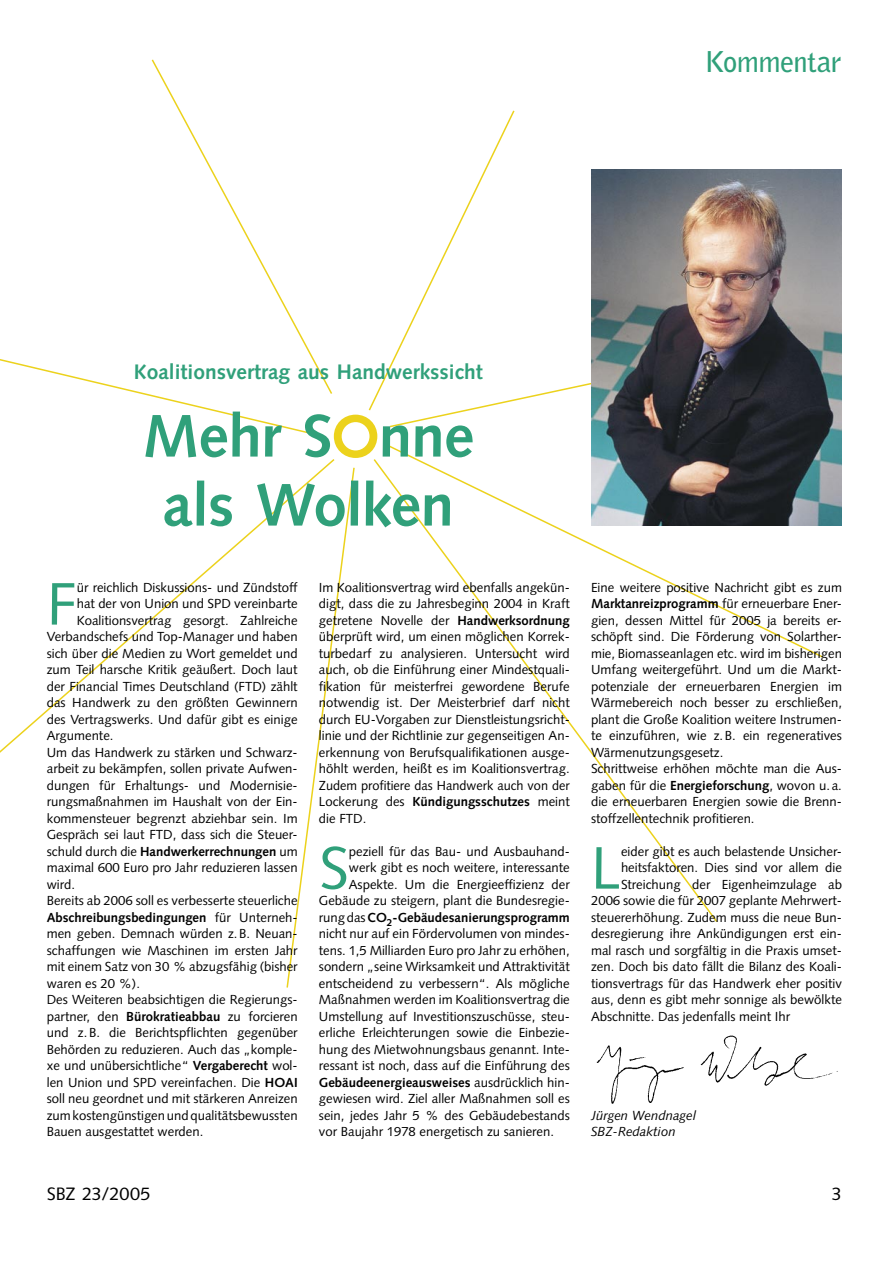
<style>
.page{position:relative;width:893px;height:1263px;background:#fff}
.page>*{position:absolute;margin:0;border:0;box-sizing:border-box;transform-origin:0 0}
.SBZ_02-Headline{font:700 60px/69px "Syntax LT Std";letter-spacing:-.01em;color:#30a07a;text-align:center}
.SBZ_04-Initial{font:59.85px "Syntax LT Std";color:#30a07a}
.SBZ_00-Rubriken{font:700 28.5px "Bell Gothic Std";letter-spacing:-.02em;color:#30a07a}
.SBZ_01-Dachzeile{font:700 21px "Syntax LT Std";color:#30a07a}
.t1{font:18px "Syntax LT Std";letter-spacing:-.005em;color:#000}
.SBZ_05-Grundtext{font:13.2px/16.5px "Syntax LT Std";color:#000;text-align:justify}
.SBZ_04-Initial-2{font:13.2px "Syntax LT Std";color:#000}
.SBZ_04-Initial-3{font:700 13.2px "Syntax LT Std";color:#000}
.SBZ_05-Grundtext-2{font:italic 13.2px "Syntax LT Std";color:#000}
.s1{font-family:"Futura Std";font-weight:500;font-size:87px;color:#ecd21c}
.s2{font-weight:700}
.s3{font-weight:400}
</style>
<div class="page">
<img style="left:596px;top:1035px;width:242px;height:69px">
<svg style="left:368px;top:110px;width:147px;height:301px"></svg>
<svg style="left:151px;top:59px;width:182px;height:335px"></svg>
<svg style="left:0;top:355px;width:321px;height:81px"></svg>
<svg style="left:0;top:459px;width:335px;height:294px"></svg>
<svg style="left:285px;top:466px;width:70px;height:522px"></svg>
<svg style="left:373px;top:459px;width:345px;height:463px"></svg>
<svg style="left:388px;top:375px;width:203px;height:53px"></svg>
<svg style="left:382px;top:443px;width:441px;height:216px"></svg>
<img style="left:591px;top:169px;width:251px;height:357px">
<p class="SBZ_00-Rubriken" style="left:705px;top:45px;width:139px">Kommentar</p>
<p class="SBZ_01-Dachzeile" style="left:134px;top:360px;width:350px">Koalitionsvertrag aus Handwerkssicht</p>
<p class="SBZ_02-Headline" style="left:142px;top:402px;width:333px">Mehr S<span class="s1">o</span>nne als Wolken</p>
<p class="SBZ_04-Initial" style="left:47px;top:568px;width:31px">F</p>
<p class="SBZ_04-Initial-2" style="left:77px;top:579px;width:222px">ür reichlich Diskussions- und Zündstoff</p>
<p class="SBZ_04-Initial-2" style="left:77px;top:596px;width:222px">hat der von Union und SPD vereinbarte</p>
<p class="SBZ_04-Initial-2" style="left:77px;top:612px;width:222px">Koalitionsvertrag gesorgt. Zahlreiche</p>
<p class="SBZ_04-Initial-2" style="left:47px;top:629px;width:252px">Verbandschefs und Top-Manager und haben</p>
<p class="SBZ_04-Initial-2" style="left:47px;top:645px;width:252px">sich über die Medien zu Wort gemeldet und</p>
<p class="SBZ_04-Initial-2" style="left:47px;top:662px;width:252px">zum Teil harsche Kritik geäußert. Doch laut</p>
<p class="SBZ_04-Initial-2" style="left:47px;top:678px;width:252px">der Financial Times Deutschland (FTD) zählt</p>
<p class="SBZ_04-Initial-2" style="left:47px;top:695px;width:252px">das Handwerk zu den größten Gewinnern</p>
<p class="SBZ_04-Initial-2" style="left:47px;top:711px;width:252px">des Vertragswerks. Und dafür gibt es einige</p>
<p class="SBZ_04-Initial-2" style="left:47px;top:728px;width:68px">Argumente.</p>
<p class="SBZ_05-Grundtext" style="left:47px;top:744px;width:252px">Um das Handwerk zu stärken und Schwarz&shy;arbeit zu bekämpfen, sollen private Aufwen&shy;dungen für Erhaltungs- und Modernisie&shy;rungsmaßnahmen im Haushalt von der Ein&shy;kommensteuer begrenzt abziehbar sein. Im Gespräch sei laut FTD, dass sich die Steuer&shy;schuld durch die <span class="s2">Handwerkerrechnungen</span> um maximal 600 Euro pro Jahr reduzieren lassen wird.</p>
<p class="SBZ_05-Grundtext" style="left:47px;top:892px;width:252px">Bereits ab 2006 soll es verbesserte steuerliche <span class="s2">Abschreibungsbedingungen</span> für Unterneh&shy;men geben. Demnach würden z. B. Neuan&shy;schaffungen wie Maschinen im ersten Jahr mit einem Satz von 30 % abzugsfähig (bisher waren es 20 %).</p>
<p class="SBZ_05-Grundtext" style="left:47px;top:991px;width:252px">Des Weiteren beabsichtigen die Regierungs&shy;partner, den <span class="s2">Bürokratieabbau</span> zu forcieren und z. B. die Berichtspflichten gegenüber Behörden zu reduzieren. Auch das „komple&shy;xe und unübersichtliche“ <span class="s2">Vergaberecht</span> wol&shy;len Union und SPD vereinfachen. Die <span class="s2">HOAI </span>soll neu geordnet und mit stärkeren Anreizen zum kostengünstigen und qualitätsbewussten Bauen ausgestattet werden.</p>
<p class="SBZ_05-Grundtext" style="left:319px;top:579px;width:252px">Im Koalitionsvertrag wird ebenfalls angekün&shy;digt, dass die zu Jahresbeginn 2004 in Kraft getretene Novelle der <span class="s2">Handwerksordnung </span>überprüft wird, um einen möglichen Korrek&shy;turbedarf zu analysieren. Untersucht wird auch, ob die Einführung einer Mindestquali&shy;fikation für meisterfrei gewordene Berufe notwendig ist. Der Meisterbrief darf nicht durch EU-Vorgaben zur Dienstleistungsricht&shy;linie und der Richtlinie zur gegenseitigen An&shy;erkennung von Berufsqualifikationen ausge&shy;höhlt werden, heißt es im Koalitionsvertrag.<br>Zudem profitiere das Handwerk auch von der Lockerung des <span class="s2">Kündigungsschutzes</span> meint die FTD.</p>
<p class="SBZ_04-Initial" style="left:319px;top:832px;width:31px">S</p>
<p class="SBZ_04-Initial-2" style="left:349px;top:843px;width:222px">peziell für das Bau- und Ausbauhand-</p>
<p class="SBZ_04-Initial-2" style="left:349px;top:860px;width:222px">werk gibt es noch weitere, interessante</p>
<p class="SBZ_04-Initial-2" style="left:349px;top:876px;width:222px">Aspekte. Um die Energieeffizienz der</p>
<p class="SBZ_04-Initial-2" style="left:319px;top:893px;width:252px">Gebäude zu steigern, plant die Bundesregie-</p>
<p class="SBZ_04-Initial-3" style="left:319px;top:909px;width:252px"><span class="s3">rung das</span> CO<sub>2</sub>-Gebäudesanierungsprogramm</p>
<p class="SBZ_04-Initial-2" style="left:319px;top:926px;width:252px">nicht nur auf ein Fördervolumen von mindes-</p>
<p class="SBZ_04-Initial-2" style="left:319px;top:942px;width:252px">tens. 1,5 Milliarden Euro pro Jahr zu erhöhen,</p>
<p class="SBZ_04-Initial-2" style="left:319px;top:959px;width:252px">sondern „seine Wirksamkeit und Attraktivität</p>
<p class="SBZ_04-Initial-2" style="left:319px;top:975px;width:252px">entscheidend zu verbessern“. Als mögliche</p>
<p class="SBZ_04-Initial-2" style="left:319px;top:992px;width:252px">Maßnahmen werden im Koalitionsvertrag die</p>
<p class="SBZ_04-Initial-2" style="left:319px;top:1008px;width:252px">Umstellung auf Investitionszuschüsse, steu-</p>
<p class="SBZ_04-Initial-2" style="left:319px;top:1025px;width:252px">erliche Erleichterungen sowie die Einbezie-</p>
<p class="SBZ_04-Initial-2" style="left:319px;top:1041px;width:252px">hung des Mietwohnungsbaus genannt. Inte-</p>
<p class="SBZ_04-Initial-2" style="left:319px;top:1058px;width:252px">ressant ist noch, dass auf die Einführung des</p>
<p class="SBZ_04-Initial-3" style="left:319px;top:1074px;width:252px">Gebäudeenergieausweises <span class="s3">ausdrücklich hin-</span></p>
<p class="SBZ_04-Initial-2" style="left:319px;top:1091px;width:252px">gewiesen wird. Ziel aller Maßnahmen soll es</p>
<p class="SBZ_04-Initial-2" style="left:319px;top:1107px;width:252px">sein, jedes Jahr 5 % des Gebäudebestands</p>
<p class="SBZ_04-Initial-2" style="left:319px;top:1124px;width:237px">vor Baujahr 1978 energetisch zu sanieren.</p>
<p class="SBZ_05-Grundtext" style="left:591px;top:579px;width:252px">Eine weitere positive Nachricht gibt es zum <span class="s2">Marktanreizprogramm</span> für erneuerbare Ener&shy;gien, dessen Mittel für 2005 ja bereits er&shy;schöpft sind. Die Förderung von Solarther&shy;mie, Biomasseanlagen etc. wird im bisherigen Umfang weitergeführt. Und um die Markt&shy;potenziale der erneuerbaren Energien im Wärmebereich noch besser zu erschließen, plant die Große Koalition weitere Instrumen&shy;te einzuführen, wie z. B. ein regeneratives Wärmenutzungsgesetz.</p>
<p class="SBZ_05-Grundtext" style="left:591px;top:760px;width:252px">Schrittweise erhöhen möchte man die Aus&shy;gaben für die <span class="s2">Energieforschung</span>, wovon u. a. die erneuerbaren Energien sowie die Brenn&shy;stoffzellentechnik profitieren.</p>
<p class="SBZ_04-Initial" style="left:591px;top:832px;width:31px">L</p>
<p class="SBZ_04-Initial-2" style="left:621px;top:843px;width:222px">eider gibt es auch belastende Unsicher-</p>
<p class="SBZ_04-Initial-2" style="left:621px;top:860px;width:222px">heitsfaktoren. Dies sind vor allem die</p>
<p class="SBZ_04-Initial-2" style="left:621px;top:876px;width:222px">Streichung der Eigenheimzulage ab</p>
<p class="SBZ_04-Initial-2" style="left:591px;top:893px;width:252px">2006 sowie die für 2007 geplante Mehrwert-</p>
<p class="SBZ_04-Initial-2" style="left:591px;top:909px;width:252px">steuererhöhung. Zudem muss die neue Bun-</p>
<p class="SBZ_04-Initial-2" style="left:591px;top:926px;width:252px">desregierung ihre Ankündigungen erst ein-</p>
<p class="SBZ_04-Initial-2" style="left:591px;top:942px;width:252px">mal rasch und sorgfältig in die Praxis umset-</p>
<p class="SBZ_04-Initial-2" style="left:591px;top:959px;width:252px">zen. Doch bis dato fällt die Bilanz des Koali-</p>
<p class="SBZ_04-Initial-2" style="left:591px;top:975px;width:252px">tionsvertrags für das Handwerk eher positiv</p>
<p class="SBZ_04-Initial-2" style="left:591px;top:992px;width:252px">aus, denn es gibt mehr sonnige als bewölkte</p>
<p class="SBZ_04-Initial-2" style="left:591px;top:1008px;width:201px">Abschnitte. Das jedenfalls meint Ihr</p>
<p class="SBZ_05-Grundtext-2" style="left:591px;top:1107px;width:107px">Jürgen Wendnagel</p>
<p class="SBZ_05-Grundtext-2" style="left:591px;top:1124px;width:86px">SBZ-Redaktion</p>
<p class="t1" style="left:47px;top:1183px;width:105px">SBZ 23/2005</p>
<p class="t1" style="left:832px;top:1183px;width:12px">3</p>
</div>
